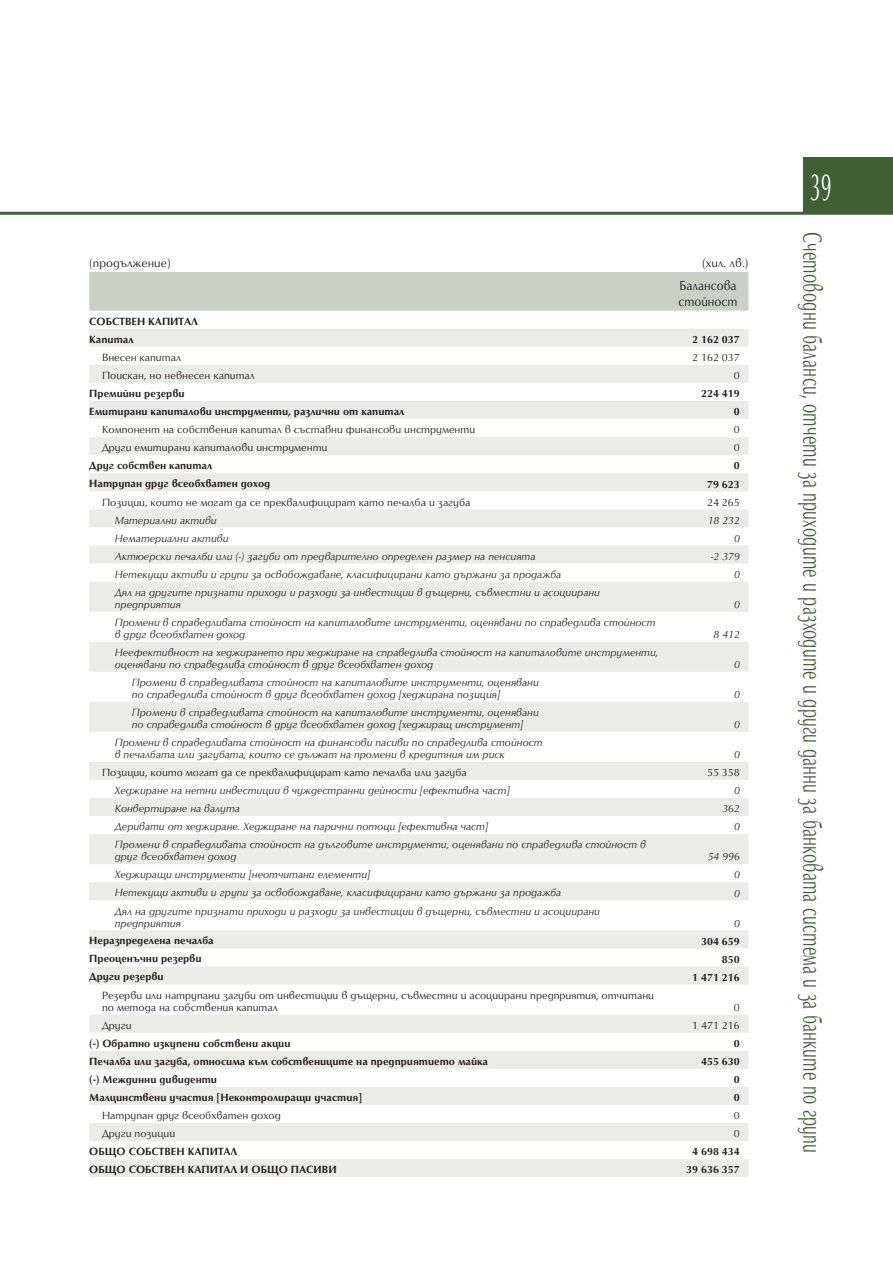
<style>
.page{position:relative;width:893px;height:1263px;background:#fff}
.page>*{position:absolute;margin:0;border:0;box-sizing:border-box;transform-origin:0 0}
.t1{font:39px "SP Optimal";color:#fff;scale:.5 1}
.t2{font:27px "SP Optimum ML";letter-spacing:.015em;color:#3f6036;scale:.6 1}
.Banks-table-glava{font:13.5px/16.5px "SP Optimum ML";color:#231f20;scale:.9 1}
.Banks-Table-measure{font:12px "SP Optimum ML";color:#231f20}
.t3{font:italic 10.8px/12px "SP Optimum ML";color:#231f20}
.t4{font:700 10.8px "SP Optimum ML";color:#231f20}
.t5{font:10.8px/12px "SP Optimum ML";color:#231f20}
</style>
<div class="page">
<div style="left:804px;top:158px;width:89px;height:55px;background:#3f6036"></div>
<hr style="left:0;top:212px;width:893px;height:3px;background:#3f6036">
<div style="left:89px;top:272px;width:659px;height:39px;background:#cbcfc4"></div>
<svg style="left:89px;top:329px;width:659px;height:848px;fill:#f2f3f0"></svg>
<p class="Banks-Table-measure" style="left:89px;top:255px;width:83px">(продължение)</p>
<p class="Banks-Table-measure" style="left:702px;top:255px;width:48px">(хил. лв.)</p>
<p class="Banks-table-glava" style="left:678px;top:276px;width:67px">Балансова стойност</p>
<p class="t4" style="left:89px;top:314px;width:110px">СОБСТВЕН КАПИТАЛ</p>
<p class="t4" style="left:89px;top:332px;width:46px">Капитал</p>
<p class="t4" style="left:692px;top:332px;width:49px">2 162 037</p>
<p class="t5" style="left:102px;top:351px;width:81px">Внесен капитал</p>
<p class="t5" style="left:692px;top:351px;width:49px">2 162 037</p>
<p class="t5" style="left:102px;top:369px;width:154px">Поискан, но невнесен капитал</p>
<p class="t5" style="left:734px;top:369px;width:7px">0</p>
<p class="t4" style="left:89px;top:386px;width:97px">Премийни резерви</p>
<p class="t4" style="left:701px;top:386px;width:40px">224 419</p>
<p class="t4" style="left:89px;top:404px;width:317px">Емитирани капиталови инструменти, различни от капитал</p>
<p class="t4" style="left:734px;top:404px;width:7px">0</p>
<p class="t5" style="left:102px;top:423px;width:375px">Компонент на собствения капитал в съставни финансови инструменти</p>
<p class="t5" style="left:734px;top:423px;width:7px">0</p>
<p class="t5" style="left:102px;top:441px;width:227px">Други емитирани капиталови инструменти</p>
<p class="t5" style="left:734px;top:441px;width:7px">0</p>
<p class="t4" style="left:89px;top:458px;width:124px">Друг собствен капитал</p>
<p class="t4" style="left:734px;top:459px;width:7px">0</p>
<p class="t4" style="left:89px;top:476px;width:182px">Натрупан друг всеобхватен доход</p>
<p class="t4" style="left:707px;top:477px;width:34px">79 623</p>
<p class="t5" style="left:102px;top:495px;width:370px">Позиции, които не могат да се преквалифицират като печалба и загуба</p>
<p class="t5" style="left:707px;top:495px;width:34px">24 265</p>
<p class="t3" style="left:115px;top:513px;width:103px">Материални активи</p>
<p class="t3" style="left:708px;top:513px;width:34px">18 232</p>
<p class="t3" style="left:115px;top:531px;width:115px">Нематериални активи</p>
<p class="t3" style="left:734px;top:531px;width:7px">0</p>
<p class="t3" style="left:115px;top:550px;width:422px">Актюерски печалби или (-) загуби от предварително определен размер на пенсията</p>
<p class="t3" style="left:711px;top:550px;width:30px">-2 379</p>
<p class="t3" style="left:115px;top:568px;width:448px">Нетекущи активи и групи за освобождаване, класифицирани като държани за продажба</p>
<p class="t3" style="left:734px;top:568px;width:7px">0</p>
<p class="t3" style="left:115px;top:586px;width:487px">Дял на другите признати приходи и разходи за инвестиции в дъщерни, съвместни и асоциирани предприятия</p>
<p class="t3" style="left:734px;top:598px;width:7px">0</p>
<p class="t3" style="left:115px;top:616px;width:542px">Промени в справедливата стойност на капиталовите инструменти, оценявани по справедлива стойност в друг всеобхватен доход</p>
<p class="t3" style="left:115px;top:646px;width:545px">Неефективност на хеджирането при хеджиране на справедлива стойност на капиталовите инструменти, оценявани по справедлива стойност в друг всеобхватен доход</p>
<p class="t3" style="left:132px;top:676px;width:408px">Промени в справедливата стойност на капиталовите инструменти, оценявани по справедлива стойност в друг всеобхватен доход [хеджирана позиция]</p>
<p class="t3" style="left:132px;top:706px;width:408px">Промени в справедливата стойност на капиталовите инструменти, оценявани по справедлива стойност в друг всеобхватен доход [хеджиращ инструмент]</p>
<p class="t3" style="left:115px;top:736px;width:429px">Промени в справедливата стойност на финансови пасиви по справедлива стойност в печалбата или загубата, които се дължат на промени в кредитния им риск</p>
<p class="t3" style="left:714px;top:628px;width:28px">8 412</p>
<p class="t3" style="left:734px;top:658px;width:7px">0</p>
<p class="t3" style="left:734px;top:688px;width:7px">0</p>
<p class="t3" style="left:734px;top:718px;width:7px">0</p>
<p class="t3" style="left:734px;top:748px;width:7px">0</p>
<p class="t5" style="left:102px;top:766px;width:366px">Позиции, които могат да се преквалифицират като печалба или загуба</p>
<p class="t5" style="left:707px;top:766px;width:34px">55 358</p>
<p class="t3" style="left:115px;top:784px;width:397px">Хеджиране на нетни инвестиции в чуждестранни дейности [ефективна част]</p>
<p class="t3" style="left:734px;top:784px;width:7px">0</p>
<p class="t3" style="left:115px;top:802px;width:127px">Конвертиране на валута</p>
<p class="t3" style="left:722px;top:802px;width:19px">362</p>
<p class="t3" style="left:115px;top:820px;width:375px">Деривати от хеджиране. Хеджиране на парични потоци [ефективна част]</p>
<p class="t3" style="left:734px;top:820px;width:7px">0</p>
<p class="t3" style="left:115px;top:838px;width:533px">Промени в справедливата стойност на дълговите инструменти, оценявани по справедлива стойност в друг всеобхватен доход</p>
<p class="t3" style="left:708px;top:850px;width:34px">54 996</p>
<p class="t3" style="left:115px;top:868px;width:257px">Хеджиращи инструменти [неотчитани елементи]</p>
<p class="t3" style="left:734px;top:868px;width:7px">0</p>
<p class="t3" style="left:115px;top:886px;width:448px">Нетекущи активи и групи за освобождаване, класифицирани като държани за продажба</p>
<p class="t3" style="left:734px;top:886px;width:7px">0</p>
<p class="t3" style="left:115px;top:904px;width:487px">Дял на другите признати приходи и разходи за инвестиции в дъщерни, съвместни и асоциирани предприятия</p>
<p class="t3" style="left:734px;top:916px;width:7px">0</p>
<p class="t4" style="left:89px;top:934px;width:126px">Неразпределена печалба</p>
<p class="t4" style="left:701px;top:934px;width:40px">304 659</p>
<p class="t4" style="left:89px;top:952px;width:114px">Преоценъчни резерви</p>
<p class="t4" style="left:722px;top:952px;width:19px">850</p>
<p class="t4" style="left:89px;top:970px;width:76px">Други резерви</p>
<p class="t4" style="left:692px;top:970px;width:49px">1 471 216</p>
<p class="t5" style="left:102px;top:988px;width:554px">Резерви или натрупани загуби от инвестиции в дъщерни, съвместни и асоциирани предприятия, отчитани по метода на собствения капитал</p>
<p class="t5" style="left:734px;top:1000px;width:7px">0</p>
<p class="t5" style="left:102px;top:1018px;width:31px">Други</p>
<p class="t5" style="left:692px;top:1019px;width:49px">1 471 216</p>
<p class="t4" style="left:89px;top:1036px;width:203px">(-) Обратно изкупени собствени акции</p>
<p class="t4" style="left:734px;top:1036px;width:7px">0</p>
<p class="t4" style="left:89px;top:1054px;width:400px">Печалба или загуба, относима към собствениците на предприятието майка</p>
<p class="t4" style="left:701px;top:1054px;width:40px">455 630</p>
<p class="t4" style="left:89px;top:1072px;width:129px">(-) Междинни дивиденти</p>
<p class="t4" style="left:734px;top:1072px;width:7px">0</p>
<p class="t4" style="left:89px;top:1090px;width:274px">Малцинствени участия [Неконтролиращи участия]</p>
<p class="t4" style="left:734px;top:1090px;width:7px">0</p>
<p class="t5" style="left:102px;top:1109px;width:180px">Натрупан друг всеобхватен доход</p>
<p class="t5" style="left:734px;top:1109px;width:7px">0</p>
<p class="t5" style="left:102px;top:1127px;width:75px">Други позиции</p>
<p class="t5" style="left:734px;top:1127px;width:7px">0</p>
<p class="t4" style="left:89px;top:1144px;width:149px">ОБЩО СОБСТВЕН КАПИТАЛ</p>
<p class="t4" style="left:692px;top:1145px;width:49px">4 698 434</p>
<p class="t4" style="left:89px;top:1162px;width:249px">ОБЩО СОБСТВЕН КАПИТАЛ И ОБЩО ПАСИВИ</p>
<p class="t4" style="left:686px;top:1163px;width:55px">39 636 357</p>
<h1 class="t1" style="left:810px;top:165px;width:45px">39</h1>
<h2 class="t2" style="left:831px;top:232px;width:1537px;rotate:90deg">Счетоводни баланси, отчети за приходите и разходите и други данни за банковата система и за банките по групи</h2>
</div>
